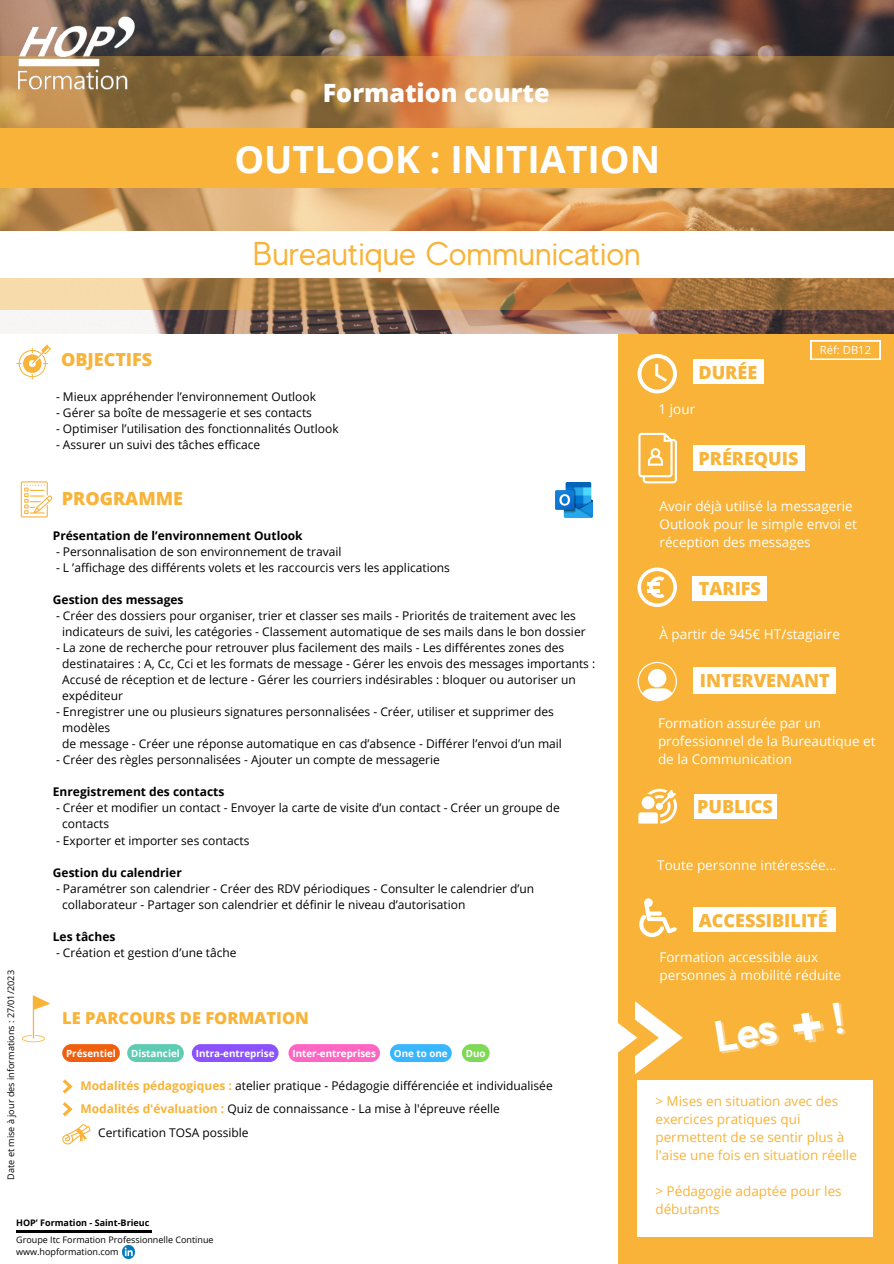
<style>
.page{position:relative;width:894px;height:1264px;background:#fff}
.page>*{position:absolute;margin:0;border:0;box-sizing:border-box;transform-origin:0 0}
.t1{font:700 37.5px "Open Sans";color:#fff}
.t2{font:33px "MADE Evolve Sans";color:#f8b338}
.t3{font:800 25.2px "Open Sans";color:#fff}
.t4{font:800 18px "Open Sans";color:#f8b338}
.t5{font:800 16.5px "Open Sans";color:#f8b338}
.t6{font:13.5px/18px "Open Sans";color:#fff}
.t7{font:13.5px/18px "Open Sans";color:#f8b338}
.t8{font:12px "Open Sans";color:#000}
.t9{font:700 12px "Open Sans";color:#000}
.t10{font:11.25px "Open Sans";color:#fff}
.t11{font:700 9.9px "Open Sans";color:#fff}
.t12{font:9.15px "Open Sans";color:#000}
.t13{font:9px "Open Sans";color:#000}
.t14{font:700 9px "Open Sans";color:#000}
.s1{font-weight:700;color:#f8b338}
</style>
<div class="page">
<div style="left:618px;top:180px;width:275px;height:1083px;background:#f8b338"></div>
<img style="left:0;top:0;width:893px;height:334px">
<svg style="left:0;top:57px;width:893px;height:253px"></svg>
<div style="left:0;top:128px;width:893px;height:60px;background:#f8b338"></div>
<div style="left:0;top:231px;width:893px;height:47px;background:#fff"></div>
<svg style="left:637px;top:354px;width:39px;height:39px"></svg>
<div style="left:692px;top:359px;width:71px;height:25px;background:#fff"></div>
<svg style="left:637px;top:567px;width:39px;height:40px"></svg>
<div style="left:692px;top:576px;width:74px;height:25px;background:#fff"></div>
<svg style="left:638px;top:433px;width:38px;height:50px"></svg>
<div style="left:692px;top:445px;width:112px;height:26px;background:#fff"></div>
<svg style="left:16px;top:344px;width:35px;height:35px"></svg>
<svg style="left:21px;top:481px;width:31px;height:36px"></svg>
<svg style="left:22px;top:995px;width:28px;height:47px"></svg>
<svg style="left:810px;top:340px;width:70px;height:19px"></svg>
<svg style="left:637px;top:662px;width:39px;height:39px"></svg>
<div style="left:693px;top:794px;width:83px;height:24px;background:#fff"></div>
<svg style="left:639px;top:898px;width:37px;height:38px"></svg>
<div style="left:693px;top:907px;width:142px;height:25px;background:#fff"></div>
<svg style="left:618px;top:1001px;width:64px;height:73px"></svg>
<div style="left:637px;top:1080px;width:236px;height:157px;background:#fff"></div>
<svg style="left:638px;top:788px;width:38px;height:35px"></svg>
<svg style="left:122px;top:1245px;width:12px;height:13px"></svg>
<div style="left:693px;top:667px;width:142px;height:26px;background:#fff"></div>
<svg style="left:62px;top:1124px;width:28px;height:20px"></svg>
<img style="left:0;top:0;width:155px;height:115px">
<hr style="left:16px;top:1230px;width:135px;height:2px;background:#000">
<svg style="left:63px;top:1079px;width:10px;height:14px"></svg>
<svg style="left:63px;top:1102px;width:10px;height:14px"></svg>
<img style="left:555px;top:482px;width:37px;height:35px">
<div style="left:62px;top:1044px;width:58px;height:17px;background:#ef5f0d;border-radius:9px"></div>
<div style="left:462px;top:1044px;width:27px;height:17px;background:#7ed957;border-radius:9px"></div>
<div style="left:127px;top:1044px;width:57px;height:17px;background:#5dccb2;border-radius:9px"></div>
<div style="left:288px;top:1044px;width:92px;height:17px;background:#ff66c4;border-radius:9px"></div>
<div style="left:192px;top:1044px;width:86px;height:17px;background:#8c52ff;border-radius:9px"></div>
<div style="left:390px;top:1044px;width:61px;height:17px;background:#38b6ff;border-radius:9px"></div>
<p class="t3" style="left:322px;top:75px;width:228px">Formation courte</p>
<p class="t1" style="left:234px;top:132px;width:427px">OUTLOOK : INITIATION</p>
<p class="t2" style="left:253px;top:235px;width:389px">Bureautique Communication</p>
<p class="t4" style="left:61px;top:347px;width:93px">OBJECTIFS</p>
<p class="t8" style="left:56px;top:388px;width:261px">- Mieux appréhender l’environnement Outlook</p>
<p class="t8" style="left:56px;top:404px;width:257px">- Gérer sa boîte de messagerie et ses contacts</p>
<p class="t8" style="left:56px;top:420px;width:284px">- Optimiser l’utilisation des fonctionnalités Outlook</p>
<p class="t8" style="left:56px;top:436px;width:206px">- Assurer un suivi des tâches efficace</p>
<p class="t4" style="left:62px;top:486px;width:123px">PROGRAMME</p>
<p class="t12" style="left:4px;top:1179px;width:211px;rotate:-90deg">Date et mise à jour des informations : 27/01/2023</p>
<p class="t9" style="left:53px;top:527px;width:251px">Présentation de l’environnement Outlook</p>
<p class="t8" style="left:56px;top:543px;width:287px">- Personnalisation de son environnement de travail</p>
<p class="t8" style="left:56px;top:559px;width:395px">- L ’affichage des différents volets et les raccourcis vers les applications</p>
<p class="t9" style="left:53px;top:591px;width:132px">Gestion des messages</p>
<p class="t8" style="left:56px;top:607px;width:521px">- Créer des dossiers pour organiser, trier et classer ses mails - Priorités de traitement avec les</p>
<p class="t8" style="left:62px;top:623px;width:524px">indicateurs de suivi, les catégories - Classement automatique de ses mails dans le bon dossier</p>
<p class="t8" style="left:56px;top:639px;width:509px">- La zone de recherche pour retrouver plus facilement des mails - Les différentes zones des</p>
<p class="t8" style="left:62px;top:655px;width:534px">destinataires : A, Cc, Cci et les formats de message - Gérer les envois des messages importants :</p>
<p class="t8" style="left:62px;top:671px;width:515px">Accusé de réception et de lecture - Gérer les courriers indésirables : bloquer ou autoriser un</p>
<p class="t8" style="left:62px;top:687px;width:62px">expéditeur</p>
<p class="t8" style="left:56px;top:703px;width:499px">- Enregistrer une ou plusieurs signatures personnalisées - Créer, utiliser et supprimer des</p>
<p class="t8" style="left:62px;top:719px;width:49px">modèles</p>
<p class="t8" style="left:62px;top:735px;width:501px">de message - Créer une réponse automatique en cas d’absence - Différer l’envoi d’un mail</p>
<p class="t8" style="left:56px;top:751px;width:385px">- Créer des règles personnalisées - Ajouter un compte de messagerie</p>
<p class="t9" style="left:53px;top:783px;width:173px">Enregistrement des contacts</p>
<p class="t8" style="left:56px;top:799px;width:505px">- Créer et modifier un contact - Envoyer la carte de visite d’un contact - Créer un groupe de</p>
<p class="t8" style="left:62px;top:815px;width:48px">contacts</p>
<p class="t8" style="left:56px;top:831px;width:195px">- Exporter et importer ses contacts</p>
<p class="t9" style="left:53px;top:863px;width:130px">Gestion du calendrier</p>
<p class="t8" style="left:56px;top:879px;width:479px">- Paramétrer son calendrier - Créer des RDV périodiques - Consulter le calendrier d’un</p>
<p class="t8" style="left:62px;top:895px;width:404px">collaborateur - Partager son calendrier et définir le niveau d’autorisation</p>
<p class="t9" style="left:53px;top:927px;width:64px">Les tâches</p>
<p class="t8" style="left:56px;top:943px;width:182px">- Création et gestion d’une tâche</p>
<p class="t5" style="left:62px;top:1006px;width:248px">LE PARCOURS DE FORMATION</p>
<p class="t11" style="left:66px;top:1046px;width:51px">Présentiel</p>
<p class="t11" style="left:131px;top:1046px;width:50px">Distanciel</p>
<p class="t11" style="left:196px;top:1046px;width:80px">Intra-entreprise</p>
<p class="t11" style="left:292px;top:1046px;width:85px">Inter-entreprises</p>
<p class="t11" style="left:394px;top:1046px;width:55px">One to one</p>
<p class="t11" style="left:465px;top:1046px;width:21px">Duo</p>
<p class="t8" style="left:80px;top:1077px;width:473px"><span class="s1">Modalités pédagogiques :</span> atelier pratique - Pédagogie différenciée et individualisée</p>
<p class="t8" style="left:80px;top:1100px;width:421px"><span class="s1">Modalités d'évaluation :</span> Quiz de connaissance - La mise à l'épreuve réelle</p>
<p class="t8" style="left:98px;top:1124px;width:152px">Certification TOSA possible</p>
<p class="t14" style="left:16px;top:1216px;width:135px">HOP’ Formation - Saint-Brieuc</p>
<p class="t13" style="left:16px;top:1233px;width:199px">Groupe Itc Formation Professionnelle Continue</p>
<p class="t13" style="left:16px;top:1245px;width:104px">www.hopformation.com</p>
<p class="t4" style="left:698px;top:359px;width:60px">DURÉE</p>
<p class="t6" style="left:658px;top:399px;width:38px">1 jour</p>
<p class="t4" style="left:698px;top:445px;width:102px">PRÉREQUIS</p>
<p class="t10" style="left:819px;top:342px;width:53px">Réf: DB12</p>
<p class="t6" style="left:659px;top:497px;width:199px">Avoir déjà utilisé la messagerie<br>Outlook pour le simple envoi et réception des messages</p>
<p class="t4" style="left:698px;top:576px;width:64px">TARIFS</p>
<p class="t6" style="left:659px;top:624px;width:182px">À partir de 945€ HT/stagiaire</p>
<p class="t4" style="left:699px;top:668px;width:131px">INTERVENANT</p>
<p class="t6" style="left:657px;top:714px;width:219px">Formation assurée par un professionnel de la Bureautique et de la Communication</p>
<p class="t4" style="left:697px;top:794px;width:77px">PUBLICS</p>
<p class="t6" style="left:657px;top:855px;width:181px">Toute personne intéressée...</p>
<p class="t4" style="left:698px;top:907px;width:130px">ACCESSIBILITÉ</p>
<p class="t6" style="left:659px;top:947px;width:183px">Formation accessible aux personnes à mobilité réduite</p>
<p class="t7" style="left:655px;top:1091px;width:203px">&gt; Mises en situation avec des exercices pratiques qui permettent de se sentir plus à l'aise une fois en situation réelle</p>
<p class="t7" style="left:655px;top:1181px;width:188px">&gt; Pédagogie adaptée pour les débutants</p>
</div>
